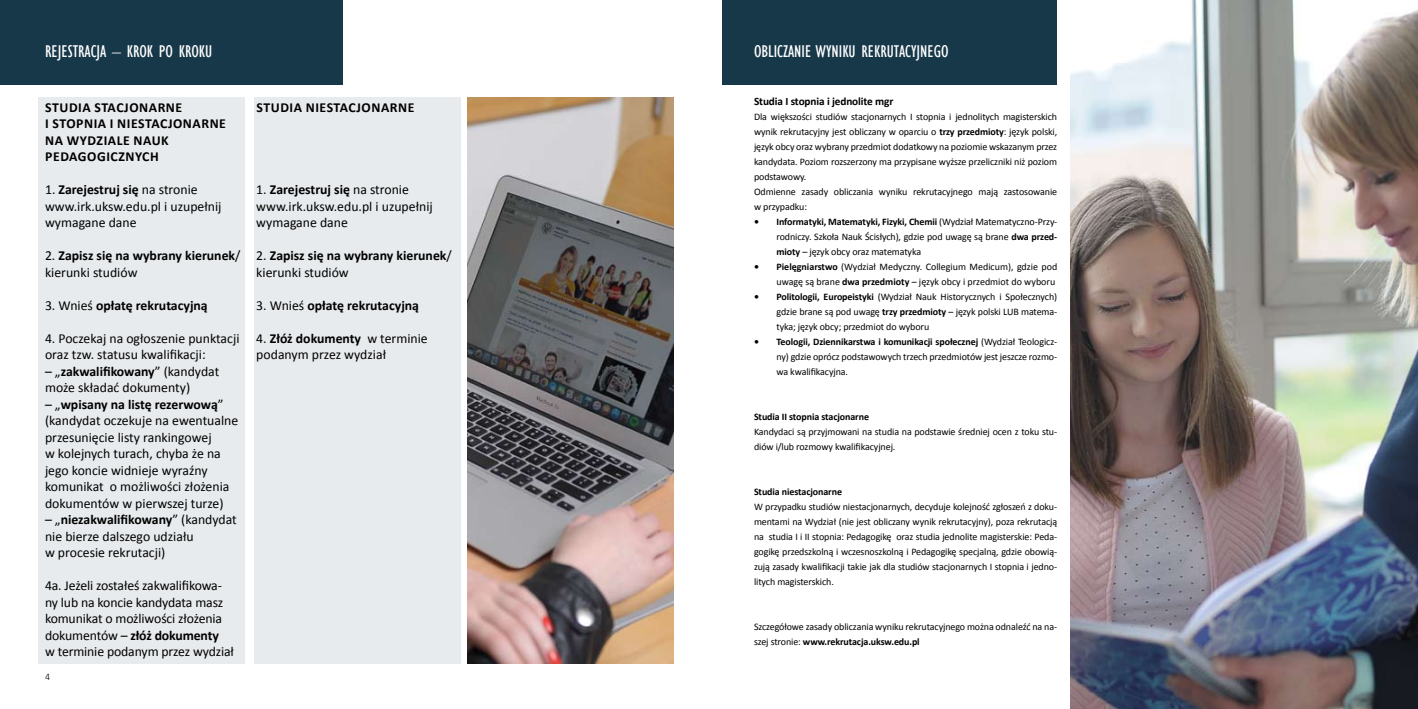
<style>
.page{position:relative;width:1418px;height:709px;background:#fff}
.page>*{position:absolute;margin:0;border:0;box-sizing:border-box;transform-origin:0 0}
.t1{font:condensed 17.5px "Gill Sans";color:#fff}
.t2{font:13.75px/16.5px "Calibri";color:#000}
.t3{font:700 13.75px/16.5px "Calibri";letter-spacing:.04em;color:#000}
.t4{font:700 13.75px/16.5px "Calibri";color:#000}
.t5{font:700 11.25px "Calibri";letter-spacing:-.01em;color:#000}
.t6{font:10px/15px "Calibri";letter-spacing:-.01em;color:#000;text-align:justify}
.t7{font:700 10px "Calibri";letter-spacing:-.01em;color:#000}
.t8{font:300 10px "Calibri";color:#000}
.s1{font-weight:700}
.s2{font-weight:400}
</style>
<div class="page">
<div style="left:254px;top:97px;width:207px;height:567px;background:#e8ebed"></div>
<div style="left:38px;top:97px;width:207px;height:567px;background:#e8ebed"></div>
<div style="left:0;top:0;width:342px;height:84px;background:#173849"></div>
<div style="left:722px;top:0;width:335px;height:84px;background:#173849"></div>
<img style="left:467px;top:97px;width:206px;height:567px">
<img style="left:1070px;top:0;width:347px;height:709px">
<h1 class="t1" style="left:45px;top:41px;width:24px">REJESTRA</h1>
<h1 class="t1" style="left:91px;top:41px;width:44px">CJA – KROK</h1>
<h1 class="t1" style="left:159px;top:41px;width:55px">POKROKU</h1>
<h1 class="t1" style="left:754px;top:41px;width:36px">OBLICZANIE</h1>
<h1 class="t1" style="left:815px;top:41px;width:8px">WYNIK</h1>
<h1 class="t1" style="left:848px;top:41px;width:100px">U REKRUTACYJNE GO</h1>
<h2 class="t3" style="left:45px;top:99px;width:182px">Studia stacjonarne<br>I stopnia i niestacjonarne na Wydziale Nauk<br>Pedagogicznych</h2>
<h2 class="t2" style="left:45px;top:181px;width:178px">1. <span class="s1">Zarejestruj się</span> na stronie www.irk.uksw.edu.pl i uzupełnij wymagane dane</h2>
<h2 class="t4" style="left:45px;top:247px;width:197px"><span class="s2">2.</span> Zapisz się na wybrany kierunek<span class="s2">/ kierunki studiów</span></h2>
<h2 class="t3" style="left:45px;top:297px;width:164px"><span class="s2">3. Wnieś</span> opłatę rekrutacyjną</h2>
<h2 class="t2" style="left:45px;top:330px;width:196px">4. Poczekaj na ogłoszenie punktacji oraz tzw. statusu kwalifikacji:</h2>
<h2 class="t2" style="left:45px;top:363px;width:176px">– „<span class="s1">zakwalifikowany</span>” (kandydat może składać dokumenty)</h2>
<h2 class="t2" style="left:45px;top:396px;width:195px">– „<span class="s1">wpisany na listę rezerwową</span>” (kandydat oczekuje na ewentualne przesunięcie listy rankingowej<br>w kolejnych turach, chyba że na jego koncie widnieje wyraźny komunikat o możliwości złożenia dokumentów w pierwszej turze)</h2>
<h2 class="t2" style="left:45px;top:511px;width:193px">– „<span class="s1">niezakwalifikowany</span>” (kandydat nie bierze dalszego udziału<br>w procesie rekrutacji)</h2>
<h2 class="t2" style="left:45px;top:577px;width:190px">4a. Jeżeli zostałeś zakwalifikowa&shy;ny lub na koncie kandydata masz komunikat o możliwości złożenia dokumentów – <span class="s1">złóż dokumenty<br></span>w terminie podanym przez wydział</h2>
<p class="t8" style="left:45px;top:670px;width:7px">4</p>
<h2 class="t3" style="left:256px;top:99px;width:159px">Studia NIEstacjonarne</h2>
<h2 class="t2" style="left:256px;top:181px;width:178px">1. <span class="s1">Zarejestruj się</span> na stronie www.irk.uksw.edu.pl i uzupełnij wymagane dane</h2>
<h2 class="t3" style="left:256px;top:247px;width:197px"><span class="s2">2.</span> Zapisz się na wybrany kierunek<span class="s2">/ kierunki studiów</span></h2>
<h2 class="t3" style="left:256px;top:297px;width:164px"><span class="s2">3. Wnieś</span> opłatę rekrutacyjną</h2>
<h2 class="t2" style="left:256px;top:330px;width:173px">4. <span class="s1">Złóż dokumenty</span> w terminie podanym przez wydział</h2>
<p class="t5" style="left:754px;top:94px;width:141px">Studia I stopnia i jednolite mgr</p>
<p class="t6" style="left:754px;top:109px;width:305px;text-align:left">Dla większości studiów stacjonarnych I stopnia i jednolitych magisterskich wynik rekrutacyjny jest obliczany w oparciu o <span class="s1">trzy przedmioty</span>: język polski, język obcy oraz wybrany przedmiot dodatkowy na poziomie wskazanym przez kandydata. Poziom rozszerzony ma przypisane wyższe przeliczniki niż poziom podstawowy.<br>Odmienne zasady obliczania wyniku rekrutacyjnego mają zastosowanie w przypadku:</p>
<p class="t6" style="left:776px;top:214px;width:282px;text-indent:-22px"><span class="s1">• Informatyki, Matematyki, Fizyki, Chemii</span> (Wydział Matematyczno-Przy&shy;rodniczy. Szkoła Nauk Ścisłych), gdzie pod uwagę są brane <span class="s1">dwa przed&shy;mioty</span> – język obcy oraz matematyka</p>
<p class="t6" style="left:754px;top:259px;width:305px;text-align:right"><span class="s1">• Pielęgniarstwo</span> (Wydział Medyczny. Collegium Medicum), gdzie pod uwagę są brane <span class="s1">dwa przedmioty</span> – język obcy i przedmiot do wyboru</p>
<p class="t6" style="left:776px;top:289px;width:282px;text-indent:-22px"><span class="s1">• Politologii, Europeistyki</span> (Wydział Nauk Historycznych i Społecznych) gdzie brane są pod uwagę <span class="s1">trzy przedmioty</span> – język polski LUB matema&shy;tyka; język obcy; przedmiot do wyboru</p>
<p class="t6" style="left:776px;top:334px;width:282px;text-indent:-22px"><span class="s1">• Teologii, Dziennikarstwa i komunikacji społecznej</span> (Wydział Teologicz&shy;ny) gdzie oprócz podstawowych trzech przedmiotów jest jeszcze rozmo&shy;wa kwalifikacyjna.</p>
<p class="t7" style="left:754px;top:410px;width:116px">Studia II stopnia stacjonarne</p>
<p class="t6" style="left:754px;top:424px;width:305px">Kandydaci są przyjmowani na studia na podstawie średniej ocen z toku stu&shy;diów i/lub rozmowy kwalifikacyjnej.</p>
<p class="t7" style="left:754px;top:485px;width:90px">Studia niestacjonarne</p>
<p class="t6" style="left:754px;top:499px;width:305px">W przypadku studiów niestacjonarnych, decyduje kolejność zgłoszeń z doku&shy;mentami na Wydział (nie jest obliczany wynik rekrutacyjny), poza rekrutacją na studia I i II stopnia: Pedagogikę oraz studia jednolite magisterskie: Peda&shy;gogikę przedszkolną i wczesnoszkolną i Pedagogikę specjalną, gdzie obowią&shy;zują zasady kwalifikacji takie jak dla studiów stacjonarnych I stopnia i jedno&shy;litych magisterskich.</p>
<p class="t6" style="left:754px;top:619px;width:305px">Szczegółowe zasady obliczania wyniku rekrutacyjnego można odnaleźć na na&shy;szej stronie: <span class="s1">www.rekrutacja.uksw.edu.pl</span></p>
</div>
